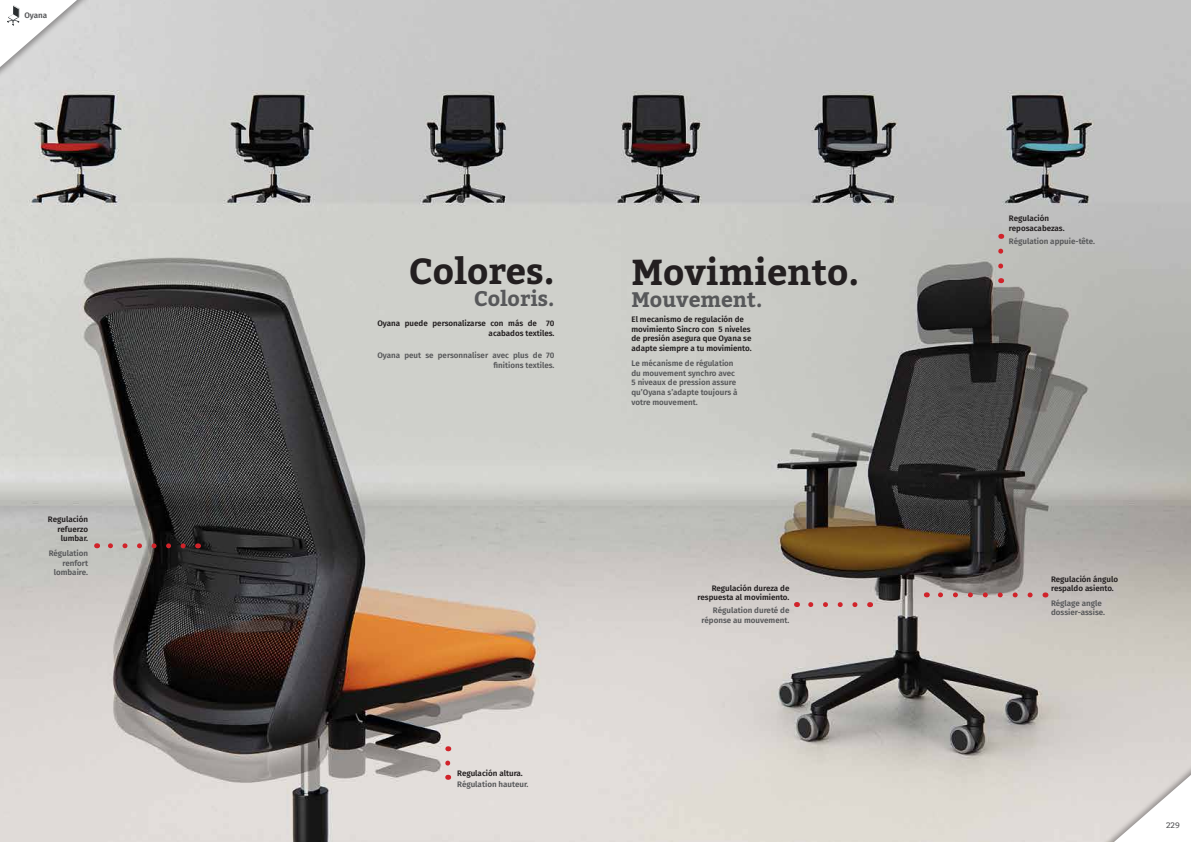
<style>
.page{position:relative;width:1191px;height:842px;background:#fff}
.page>*{position:absolute;margin:0;border:0;box-sizing:border-box;transform-origin:0 0}
.t1{font:700 36px "Bitter";color:#231f20}
.t2{font:700 21px "Bitter";color:#57585a}
.t3{font:600 8px/9.6px "Fira Sans";color:#57585a;text-align:right}
.t4{font:600 8px/9.6px "Fira Sans";color:#231f20;text-align:right}
.t5{font:8px "Bitter";color:#57585a}
</style>
<div class="page">
<img style="left:0;top:0;width:1191px;height:842px">
<svg style="left:445px;top:763px;width:5px;height:17px"></svg>
<svg style="left:104px;top:543px;width:79px;height:5px"></svg>
<svg style="left:998px;top:251px;width:5px;height:32px"></svg>
<svg style="left:933px;top:592px;width:97px;height:5px"></svg>
<svg style="left:804px;top:602px;width:51px;height:5px"></svg>
<div style="left:0;top:0;width:93px;height:81px;background:#d6d6d6"></div>
<div style="left:1097px;top:761px;width:94px;height:81px;background:#dcd7d4"></div>
<svg style="left:1107px;top:768px;width:84px;height:74px"></svg>
<svg style="left:0;top:0;width:86px;height:74px"></svg>
<p class="t3" style="left:24px;top:10px;width:24px">Oyana</p>
<p class="t4" style="left:48px;top:514px;width:42px">Regulación refuerzo lumbar.</p>
<p class="t3" style="left:49px;top:548px;width:41px">Régulation renfort lombaire.</p>
<h1 class="t1" style="left:409px;top:249px;width:147px">Colores.</h1>
<h2 class="t2" style="left:474px;top:286px;width:82px">Coloris.</h2>
<p class="t4" style="left:377px;top:318px;width:179px">Oyana puede personalizarse con más de 70 acabados textiles.</p>
<p class="t3" style="left:377px;top:350px;width:179px">Oyana peut se personnaliser avec plus de 70 finitions textiles.</p>
<p class="t4" style="left:457px;top:768px;width:67px">Regulación altura.</p>
<p class="t3" style="left:457px;top:778px;width:73px">Régulation hauteur.</p>
<p class="t4" style="left:1009px;top:213px;width:57px;text-align:left">Regulación reposacabezas.</p>
<h1 class="t1" style="left:631px;top:250px;width:229px">Movimiento.</h1>
<h2 class="t2" style="left:631px;top:287px;width:132px">Mouvement.</h2>
<p class="t4" style="left:631px;top:314px;width:122px;text-align:left">El mecanismo de regulación de movimiento Sincro con 5 niveles de presión asegura que Oyana se adapte siempre a tu movimiento.</p>
<p class="t3" style="left:631px;top:358px;width:108px;text-align:left">Le mécanisme de régulation du mouvement synchro avec<br>5 niveaux de pression assure qu’Oyana s’adapte toujours à votre mouvement.</p>
<p class="t3" style="left:1009px;top:236px;width:88px">Régulation appuie-tête.</p>
<p class="t4" style="left:1051px;top:573px;width:68px">Regulación ángulo</p>
<p class="t4" style="left:711px;top:583px;width:79px">Regulación dureza de</p>
<p class="t4" style="left:1051px;top:583px;width:64px">respaldo asiento.</p>
<p class="t4" style="left:697px;top:592px;width:93px">respuesta al movimiento.</p>
<p class="t3" style="left:701px;top:605px;width:89px">Régulation dureté de réponse au mouvement.</p>
<p class="t3" style="left:1051px;top:598px;width:56px;text-align:left">Réglage angle dossier-assise.</p>
<p class="t5" style="left:1166px;top:820px;width:15px">229</p>
</div>
